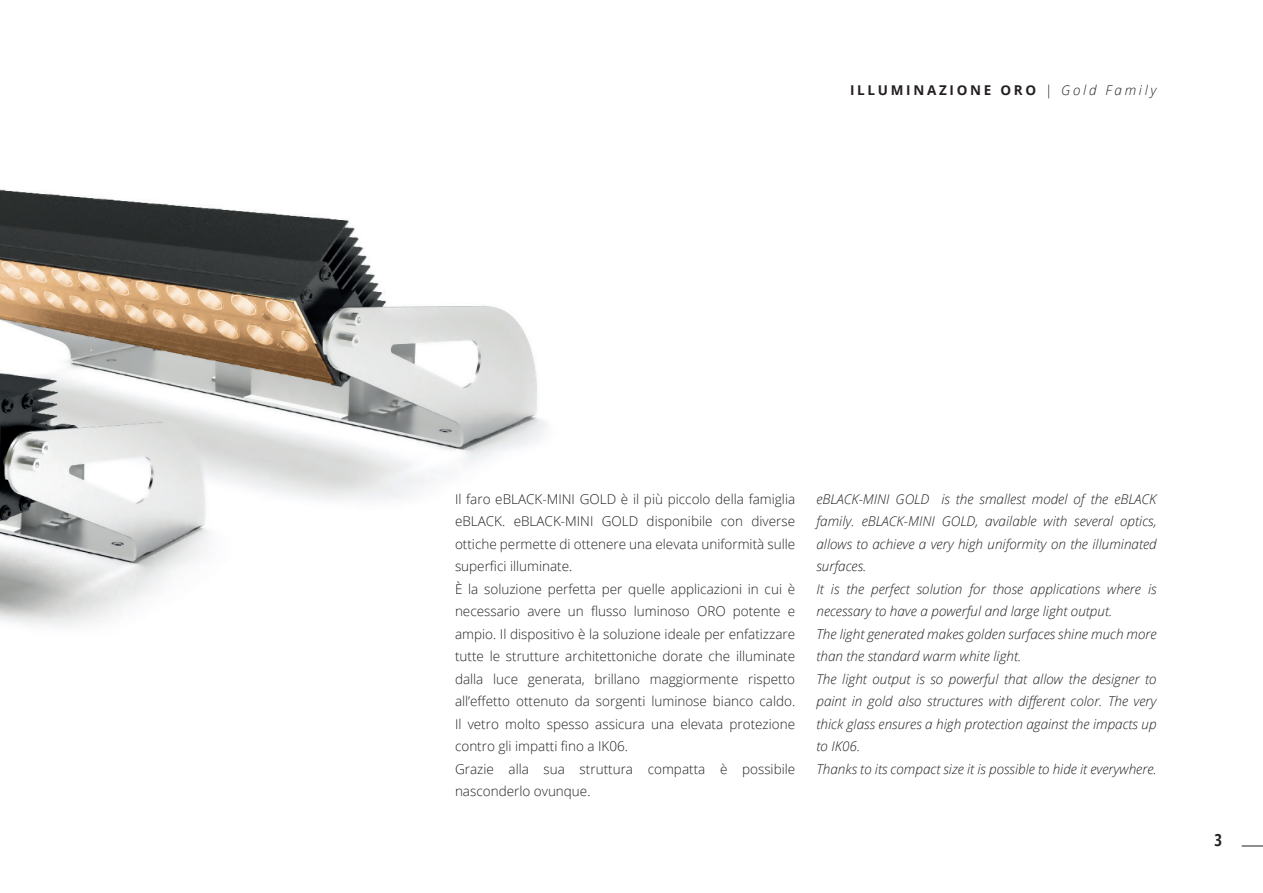
<style>
.page{position:relative;width:1263px;height:893px;background:#fff}
.page>*{position:absolute;margin:0;border:0;box-sizing:border-box;transform-origin:0 0}
.t1{font:700 condensed 16.5px "Open Sans";color:#231f20}
.t2{font:300 13.5px/22.5px "Open Sans";color:#231f20}
.t3{font:italic 300 13.5px/22.5px "Open Sans";color:#231f20}
.t4{font:700 13.5px "Open Sans";letter-spacing:.2em;color:#231f20}
.s1{font-weight:300}
.s2{font-weight:300;font-style:italic}
</style>
<div class="page">
<img style="left:0;top:189px;width:547px;height:438px">
<svg style="left:1242px;top:846px;width:21px;height:1px"></svg>
<p class="t4" style="left:850px;top:81px;width:308px">ILLUMINAZIONE ORO <span class="s1">|</span> <span class="s2">Gold Family</span></p>
<p class="t2" style="left:455px;top:487px;width:342px">Il faro eBLACK-MINI GOLD è il più piccolo della famiglia eBLACK. eBLACK-MINI GOLD disponibile con diverse ottiche permette di ottenere una elevata uniformità sulle superfici illuminate.<br>È la soluzione perfetta per quelle applicazioni in cui è necessario avere un flusso luminoso ORO potente e ampio. Il dispositivo è la soluzione ideale per enfatizzare tutte le strutture architettoniche dorate che illuminate dalla luce generata, brillano maggiormente rispetto all’effetto ottenuto da sorgenti luminose bianco caldo.<br>Il vetro molto spesso assicura una elevata protezione contro gli impatti fino a IK06.<br>Grazie alla sua struttura compatta è possibile nasconderlo ovunque.</p>
<p class="t3" style="left:816px;top:487px;width:342px">eBLACK-MINI GOLD is the smallest model of the eBLACK family. eBLACK-MINI GOLD, available with several optics, allows to achieve a very high uniformity on the illuminated surfaces.<br>It is the perfect solution for those applications where is necessary to have a powerful and large light output.<br>The light generated makes golden surfaces shine much more than the standard warm white light.<br>The light output is so powerful that allow the designer to paint in gold also structures with different color. The very thick glass ensures a high protection against the impacts up to IK06.<br>Thanks to its compact size it is possible to hide it everywhere.</p>
<p class="t1" style="left:1214px;top:829px;width:9px">3</p>
</div>
